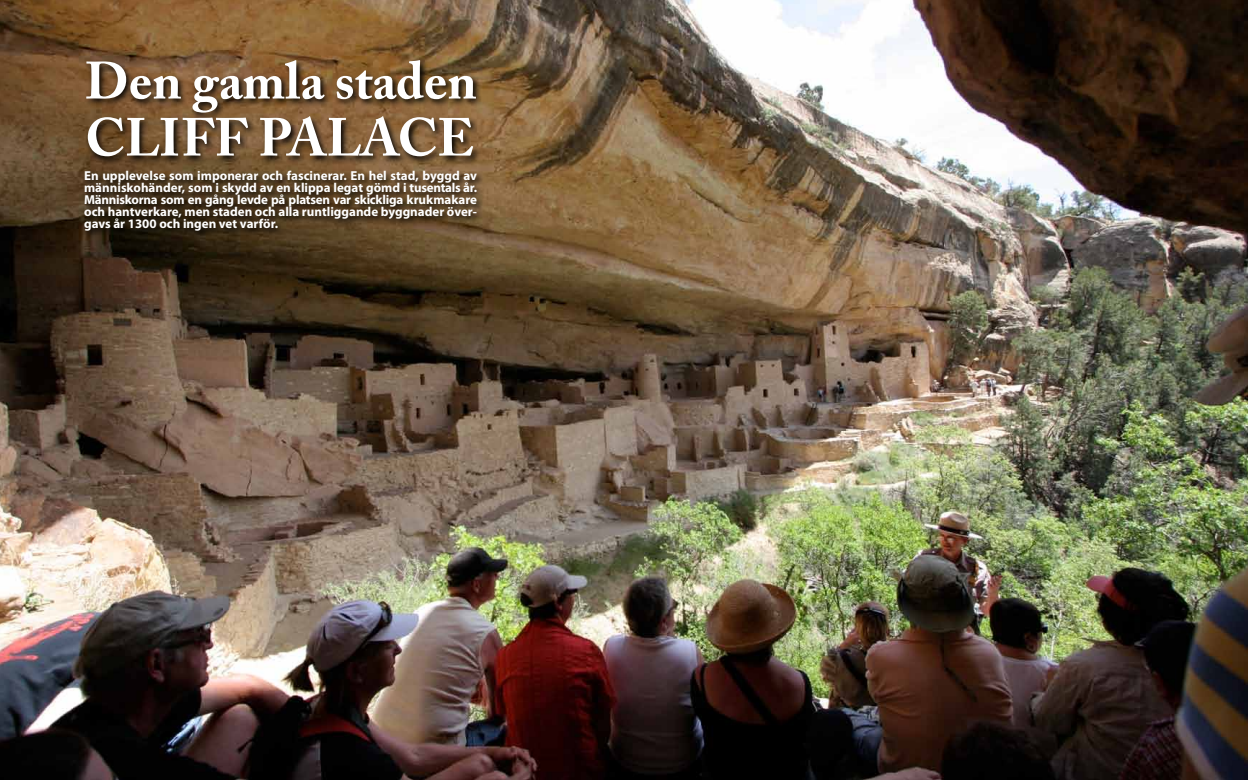
<style>
.page{position:relative;width:1248px;height:780px;background:#fff}
.page>*{position:absolute;margin:0;border:0;box-sizing:border-box;transform-origin:0 0}
.t1{font:700 53px "Adobe Caslon Pro";color:#fff}
.t2{font:700 52px "Adobe Caslon Pro";color:#fff}
.t3{font:700 13px/12px "Myriad Pro";color:#fff;text-align:justify}
</style>
<div class="page">
<img style="left:0;top:0;width:1247px;height:780px">
<div style="left:83px;top:57px;width:401px;height:108px;background:#000;opacity:.97"></div>
<div style="left:82px;top:168px;width:403px;height:72px;background:#000;opacity:.97"></div>
<h2 class="t2" style="left:85px;top:50px;width:393px">Den gamla staden</h2>
<h1 class="t1" style="left:85px;top:106px;width:390px">CLIFF PALACE</h1>
<p class="t3" style="left:84px;top:169px;width:394px">En upplevelse som imponerar och fascinerar. En hel stad, byggd av människohänder, som i skydd av en klippa legat gömd i tusentals år.<br>Människorna som en gång levde på platsen var skickliga krukmakare och hantverkare, men staden och alla runtliggande byggnader över&shy;gavs år 1300 och ingen vet varför.</p>
</div>
